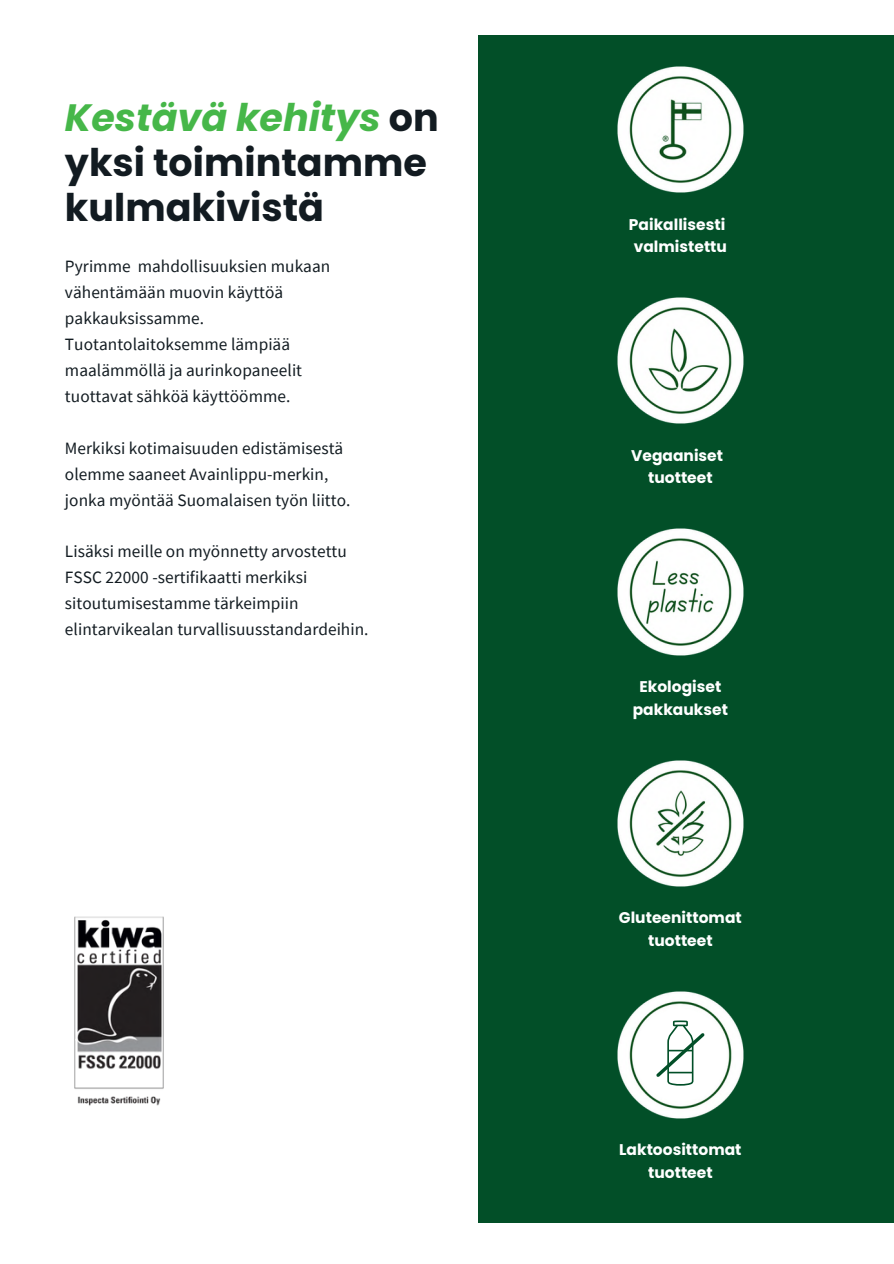
<style>
.page{position:relative;width:894px;height:1264px;background:#fff}
.page>*{position:absolute;margin:0;border:0;box-sizing:border-box;transform-origin:0 0}
.t1{font:700 38.1px/45px "Poppins";color:#121b21}
.t2{font:17.25px/26px "Source Sans Pro";letter-spacing:.005em;color:#121b21}
.t3{font:700 15.45px/22.6px "Poppins";color:#fff;text-align:center}
.s1{font-style:italic;color:#46b749}
</style>
<div class="page">
<div style="left:477px;top:35px;width:416px;height:1187px;background:#024f28"></div>
<img style="left:74px;top:916px;width:90px;height:190px">
<img style="left:617px;top:528px;width:127px;height:128px">
<img style="left:617px;top:760px;width:127px;height:127px">
<img style="left:617px;top:66px;width:127px;height:127px">
<img style="left:617px;top:297px;width:127px;height:127px">
<img style="left:617px;top:991px;width:127px;height:127px">
<div style="left:634px;top:1008px;width:92px;height:93px;background:#fff;border-radius:50%"></div>
<svg style="left:656px;top:1020px;width:49px;height:65px"></svg>
<p class="t1" style="left:65px;top:95px;width:375px"><span class="s1">Kestävä kehitys</span> on yksi toimintamme kulmakivistä</p>
<p class="t2" style="left:65px;top:253px;width:267px">Pyrimme mahdollisuuksien mukaan vähentämään muovin käyttöä pakkauksissamme.<br>Tuotantolaitoksemme lämpiää maalämmöllä ja aurinkopaneelit tuottavat sähköä käyttöömme.</p>
<p class="t2" style="left:65px;top:434px;width:287px">Merkiksi kotimaisuuden edistämisestä olemme saaneet Avainlippu-merkin, jonka myöntää Suomalaisen työn liitto.</p>
<p class="t2" style="left:65px;top:538px;width:305px">Lisäksi meille on myönnetty arvostettu FSSC 22000 -sertifikaatti merkiksi sitoutumisestamme tärkeimpiin elintarvikealan turvallisuusstandardeihin.</p>
<p class="t3" style="left:628px;top:213px;width:98px">Paikallisesti</p>
<p class="t3" style="left:633px;top:236px;width:95px">valmistettu</p>
<p class="t3" style="left:631px;top:444px;width:93px">Vegaaniset</p>
<p class="t3" style="left:648px;top:466px;width:66px">tuotteet</p>
<p class="t3" style="left:632px;top:675px;width:97px">Ekologiset pakkaukset</p>
<p class="t3" style="left:618px;top:906px;width:124px">Gluteenittomat tuotteet</p>
<p class="t3" style="left:619px;top:1138px;width:124px">Laktoosittomat tuotteet</p>
</div>
